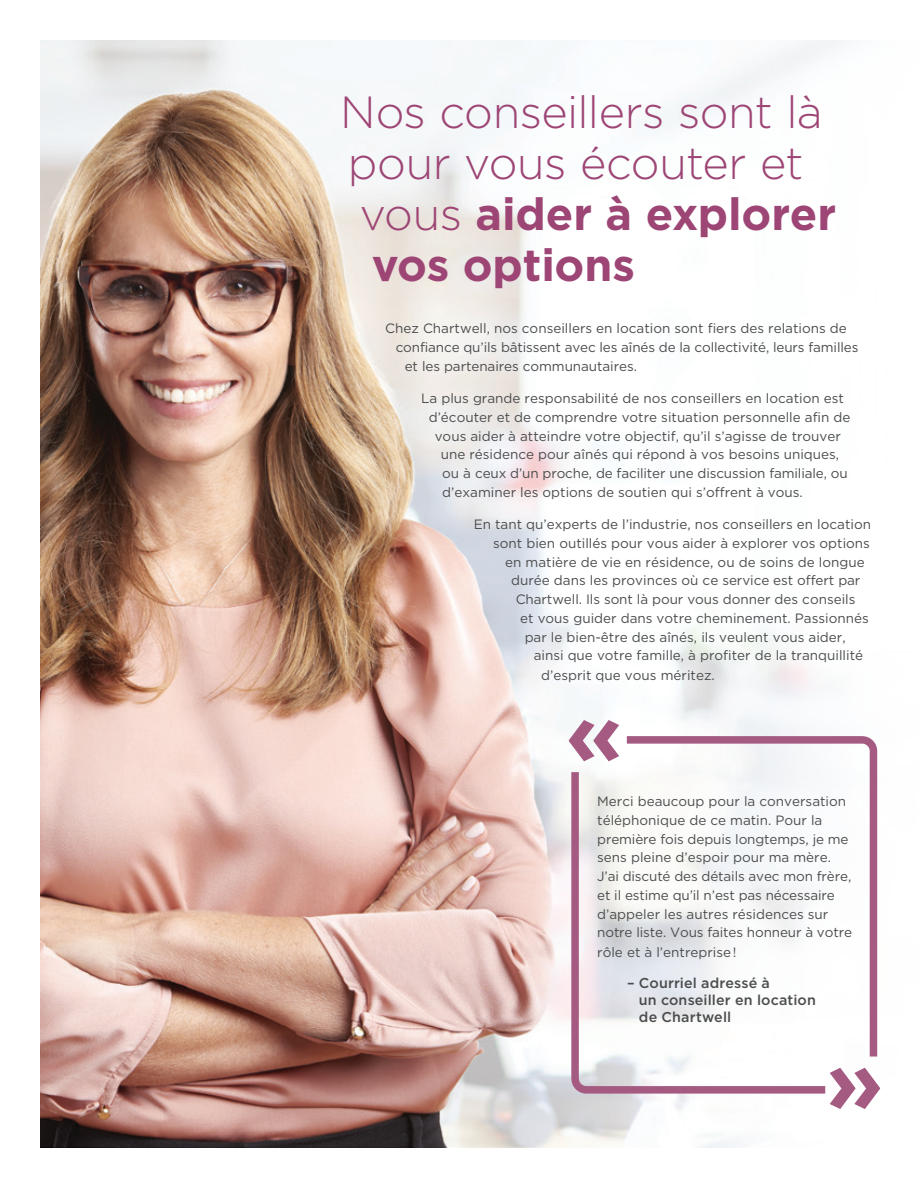
<style>
.page{position:relative;width:918px;height:1188px;background:#fff}
.page>*{position:absolute;margin:0;border:0;box-sizing:border-box;transform-origin:0 0}
.t1{font:300 45px "Gotham HTF";letter-spacing:-.015em;color:#9d4575}
.t2{font:700 45px "Gotham HTF";letter-spacing:-.005em;color:#9d4575}
.t3{font:500 14.25px/17.2px "Gotham HTF";letter-spacing:.01em;color:#4b4c4d}
.t4{font:13.5px/18.9px "Gotham HTF";color:#4b4c4d;text-align:center}
.s1{font-weight:300}
</style>
<div class="page">
<img style="left:40px;top:41px;width:841px;height:1107px">
<svg style="left:571px;top:736px;width:306px;height:358px"></svg>
<svg style="left:830px;top:1068px;width:50px;height:41px"></svg>
<svg style="left:569px;top:720px;width:50px;height:41px"></svg>
<h1 class="t1" style="left:340px;top:87px;width:484px">Nos conseillers sont là</h1>
<h1 class="t1" style="left:348px;top:138px;width:457px">pour vous écouter et</h1>
<h1 class="t2" style="left:360px;top:188px;width:478px"><span class="s1">vous</span> aider à explorer</h1>
<h1 class="t2" style="left:372px;top:239px;width:265px">vos options</h1>
<p class="t4" style="left:385px;top:319px;width:463px">Chez Chartwell, nos conseillers en location sont fiers des relations de</p>
<p class="t4" style="left:396px;top:338px;width:464px">confiance qu’ils bâtissent avec les aînés de la collectivité, leurs familles</p>
<p class="t4" style="left:405px;top:356px;width:234px">et les partenaires communautaires.</p>
<p class="t4" style="left:421px;top:389px;width:431px">La plus grande responsabilité de nos conseillers en location est d’écouter et de comprendre votre situation personnelle afin de</p>
<p class="t4" style="left:441px;top:426px;width:409px;text-align:left;text-indent:-6px">vous aider à atteindre votre objectif, qu’il s’agisse de trouver une résidence pour aînés qui répond à vos besoins uniques, ou à ceux d’un proche, de faciliter une discussion familiale, ou d’examiner les options de soutien qui s’offrent à vous.</p>
<p class="t4" style="left:474px;top:515px;width:399px;text-align:right">En tant qu’experts de l’industrie, nos conseillers en location sont bien outillés pour vous aider à explorer vos options</p>
<p class="t4" style="left:505px;top:552px;width:361px">en matière de vie en résidence, ou de soins de longue durée dans les provinces où ce service est offert par<br>Chartwell. Ils sont là pour vous donner des conseils</p>
<p class="t4" style="left:520px;top:608px;width:350px">et vous guider dans votre cheminement. Passionnés</p>
<p class="t4" style="left:525px;top:627px;width:322px">par le bien-être des aînés, ils veulent vous aider,</p>
<p class="t4" style="left:534px;top:646px;width:331px">ainsi que votre famille, à profiter de la tranquillité</p>
<p class="t4" style="left:541px;top:665px;width:175px">d’esprit que vous méritez.</p>
<p class="t4" style="left:597px;top:792px;width:256px;text-align:left">Merci beaucoup pour la conversation téléphonique de ce matin. Pour la première fois depuis longtemps, je me sens pleine d’espoir pour ma mère.<br>J’ai discuté des détails avec mon frère, et il estime qu’il n’est pas nécessaire d’appeler les autres résidences sur notre liste. Vous faites honneur à votre rôle et à l’entreprise!</p>
<p class="t3" style="left:639px;top:974px;width:179px;text-indent:-12px">– Courriel adressé à<br>un conseiller en location de Chartwell</p>
</div>
